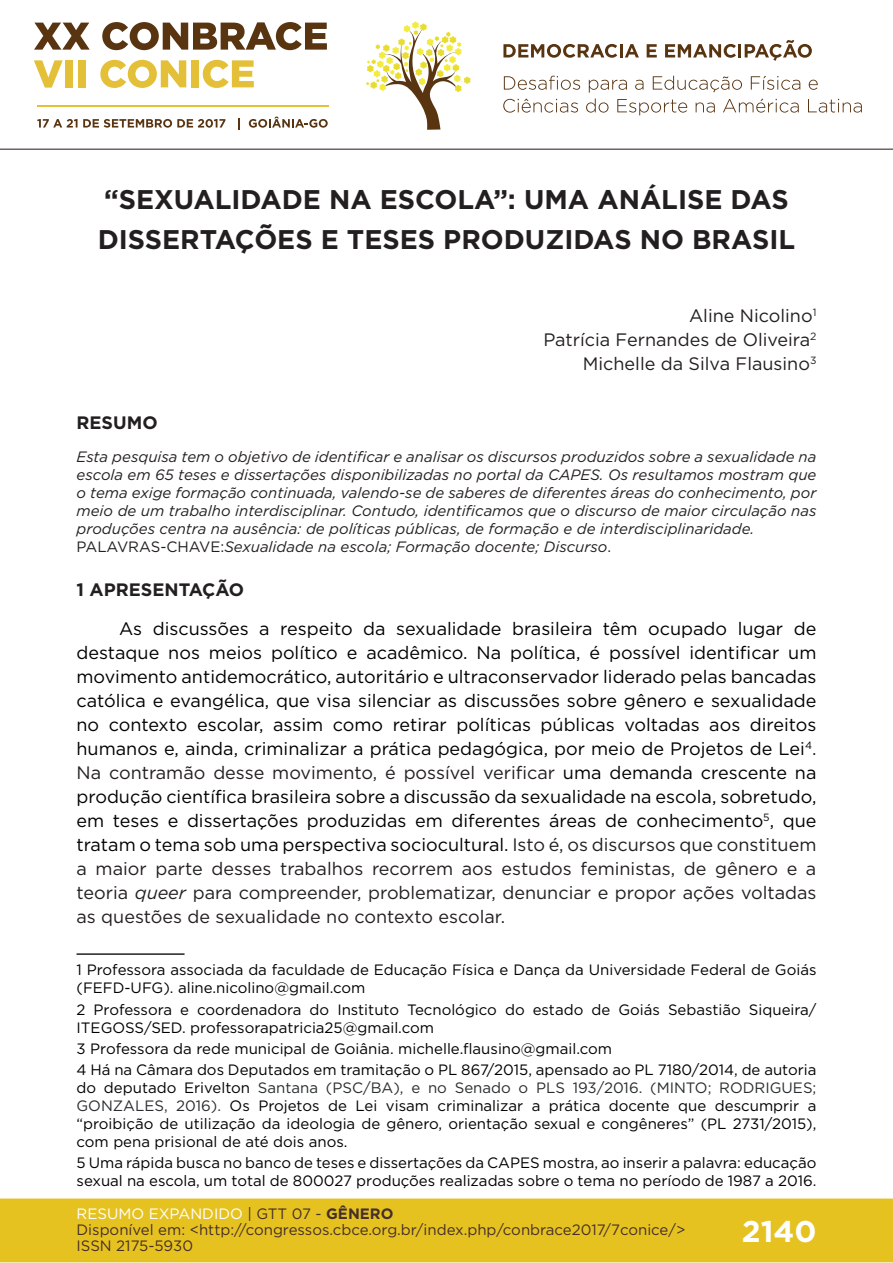
<style>
.page{position:relative;width:893px;height:1263px;background:#fff}
.page>*{position:absolute;margin:0;border:0;box-sizing:border-box;transform-origin:0 0}
.t1{font:700 30px "Gotham";color:#fff}
.t2{font:700 27px/40.5px "Gotham";color:#231f20}
.t3{font:18px/24px "Gotham";color:#000001;text-align:justify}
.t4{font:18px/24px "Gotham";color:#231f20;text-align:right}
.t5{font:700 18px "Gotham";color:#231f20}
.t6{font:15px/18px "Gotham";color:#000001}
.t7{font:italic 15px/18px "Gotham";color:#231f20}
.t8{font:15px/16px "Gotham";color:#462f2a}
.s1{font-style:normal}
.s2{color:#231f20}
.s3{font-style:italic;color:#231f20}
.s4{color:#292d2f}
.s5{color:#fff}
.s6{color:#442f2a}
.s7{font-weight:700;color:#442f2a}
</style>
<div class="page">
<div style="left:0;top:1198px;width:893px;height:64px;background:#e6c221;border:2px solid #e6c221"></div>
<svg style="left:34px;top:23px;width:56px;height:27px"></svg>
<svg style="left:102px;top:22px;width:225px;height:28px"></svg>
<svg style="left:34px;top:60px;width:29px;height:28px"></svg>
<div style="left:65px;top:60px;width:8px;height:27px;background:#e3c038"></div>
<div style="left:78px;top:60px;width:8px;height:27px;background:#e3c038"></div>
<svg style="left:100px;top:60px;width:86px;height:28px"></svg>
<div style="left:191px;top:60px;width:8px;height:27px;background:#e3c038"></div>
<svg style="left:203px;top:60px;width:51px;height:28px"></svg>
<svg style="left:37px;top:119px;width:188px;height:9px"></svg>
<svg style="left:238px;top:118px;width:2px;height:11px"></svg>
<svg style="left:249px;top:117px;width:79px;height:11px"></svg>
<hr style="left:37px;top:105px;width:291px;height:2px;background:#e3c038">
<svg style="left:366px;top:21px;width:105px;height:109px"></svg>
<svg style="left:503px;top:44px;width:136px;height:14px"></svg>
<svg style="left:647px;top:44px;width:10px;height:13px"></svg>
<svg style="left:665px;top:40px;width:147px;height:21px"></svg>
<svg style="left:504px;top:76px;width:76px;height:14px"></svg>
<svg style="left:809px;top:80px;width:9px;height:10px"></svg>
<svg style="left:503px;top:99px;width:75px;height:14px"></svg>
<svg style="left:586px;top:76px;width:214px;height:39px"></svg>
<svg style="left:808px;top:99px;width:54px;height:14px"></svg>
<hr style="left:0;top:149px;width:893px;height:1px;background:#442f2a">
<hr style="left:77px;top:953px;width:108px;height:2px;background:#231f20">
<h2 class="t2" style="left:98px;top:179px;width:699px">“SEXUALIDADE NA ESCOLA”: UMA ANÁLISE DAS<br>DISSERTAÇÕES E TESES PRODUZIDAS NO BRASIL</h2>
<p class="t4" style="left:543px;top:303px;width:275px">Aline Nicolino<sup>1<br></sup>Patrícia Fernandes de Oliveira<sup>2<br></sup>Michelle da Silva Flausino<sup>3</sup></p>
<p class="t5" style="left:77px;top:411px;width:83px">RESUMO</p>
<p class="t7" style="left:77px;top:447px;width:741px">Esta pesquisa tem o objetivo de identificar e analisar os discursos produzidos sobre a sexualidade na escola em 65 teses e dissertações disponibilizadas no portal da CAPES. Os resultamos mostram que o tema exige formação continuada, valendo-se de saberes de diferentes áreas do conhecimento, por meio de um trabalho interdisciplinar. Contudo, identificamos que o discurso de maior circulação nas produções centra na ausência: de políticas públicas, de formação e de interdisciplinaridade.<br><span class="s1">PALAVRAS-CHAVE:</span>Sexualidade na escola; Formação docente; Discurso<span class="s1">.</span></p>
<p class="t5" style="left:77px;top:578px;width:169px">1 APRESENTAÇÃO</p>
<p class="t3" style="left:77px;top:616px;width:741px;text-indent:43px">As discussões a respeito da sexualidade brasileira têm ocupado lugar de destaque nos meios político e acadêmico. Na política, é possível identificar um movimento antidemocrático, autoritário e ultraconservador liderado pelas bancadas católica e evangélica, que visa silenciar as discussões sobre gênero e sexualidade no contexto escolar, assim como retirar políticas públicas voltadas aos direitos humanos e, ainda, criminalizar a prática pedagógica, por meio de Projetos de Lei<sup>4</sup><span class="s2">.<br>Na contramão desse movimento, é possível verificar</span> uma demanda crescente na produção científica brasileira sobre a discussão da sexualidade na escola, sobretudo, em teses e dissertações produzidas em diferentes áreas de conhecimento<sup>5</sup>, que tratam o tema sob uma perspectiva sociocultural. <span class="s2">Isto é, os discursos que constituem a maior parte desses trabalhos recorrem aos estudos feministas, de gênero e a teoria</span> <span class="s3">queer</span> <span class="s2">para compreender, problematizar, denunciar e propor ações voltadas as questões de sexualidade no contexto escolar.</span></p>
<p class="t6" style="left:77px;top:961px;width:741px">1 Professora associada da faculdade de Educação Física e Dança da Universidade Federal de Goiás (FEFD-UFG). aline.nicolino@gmail.com</p>
<p class="t6" style="left:77px;top:1000px;width:741px">2 Professora e coordenadora do Instituto Tecnológico do estado de Goiás Sebastião Siqueira/<br>ITEGOSS/SED. professorapatricia25@gmail.com</p>
<p class="t6" style="left:77px;top:1037px;width:741px;line-height:21.3px">3 Professora da rede municipal de Goiânia. michelle.flausino@gmail.com<br>4 Há na Câmara dos Deputados em tramitação o PL 867/2015, apensado ao PL 7180/2014, de autoria</p>
<p class="t6" style="left:77px;top:1078px;width:741px;text-align:justify">do deputado Erivelton <span class="s4">Santana (PSC/BA), e no Senado o PLS 193/2016. (MINTO; RODRIGUES; GONZALES, 2016).</span> Os Projetos de Lei visam criminalizar a prática docente que descumprir a “proibição de utilização da ideologia de gênero, orientação sexual e congêneres” (PL 2731/2015), com pena prisional de até dois anos.</p>
<p class="t6" style="left:77px;top:1154px;width:741px">5 Uma rápida busca no banco de teses e dissertações da CAPES mostra, ao inserir a palavra: educação sexual na escola, um total de 800027 produções realizadas sobre o tema no período de 1987 a 2016.</p>
<p class="t8" style="left:77px;top:1205px;width:610px"><span class="s5">RESUMO EXPANDIDO</span> <span class="s6">| GTT 07 -</span> <span class="s7">GÊNERO<br></span>Disponível em: &lt;http://congressos.cbce.org.br/index.php/conbrace2017/7conice/&gt;<br>ISSN 2175-5930</p>
<h1 class="t1" style="left:742px;top:1212px;width:76px">2140</h1>
</div>
